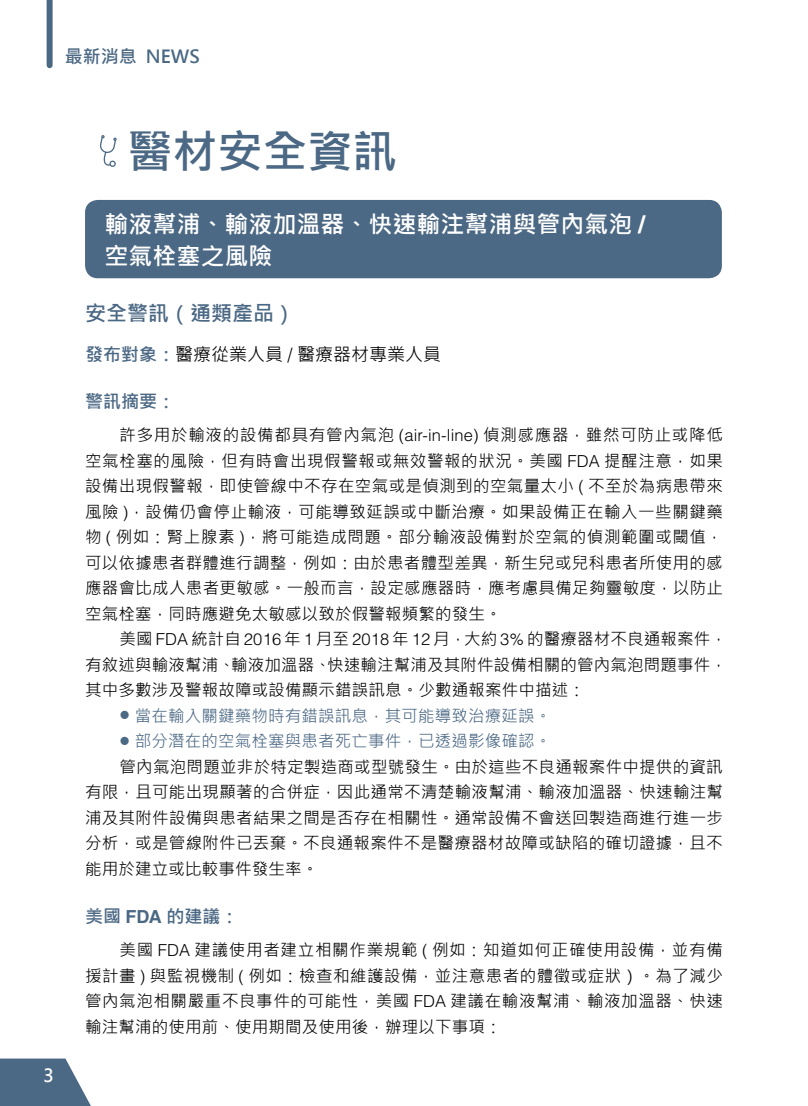
<style>
.page{position:relative;width:808px;height:1106px;background:#fff}
.page>*{position:absolute;margin:0;border:0;box-sizing:border-box;transform-origin:0 0}
.t1{font:700 45px "Microsoft Jheng Hei";color:#4b6884}
.t2{font:700 24px/32.5px "Microsoft Jheng Hei";color:#fff}
.t3{font:700 21px "Microsoft Jheng Hei";color:#4b6884}
.t4{font:700 18px "Microsoft Jheng Hei";color:#4b6884}
.t5{font:18px "Microsoft Jheng Hei";color:#000}
.t6{font:700 18px "Microsoft Jheng Hei";color:#fff}
.t7{font:16.5px/25.5px "Microsoft Jheng Hei";letter-spacing:.02em;color:#000;text-align:justify}
.t8{font:16.5px "Microsoft Jheng Hei";letter-spacing:.01em;color:#4b6884}
.s1{font-family:"Helvetica"}
.s2{font-weight:700;color:#4b6884}
.s3{font-family:"Helvetica";font-weight:300}
.s4{font-size:10.5px}
</style>
<div class="page">
<svg style="left:0;top:1058px;width:91px;height:48px;background:#667e96"></svg>
<div style="left:47px;top:0;width:6px;height:65px;background:#4b6884"></div>
<div style="left:85px;top:200px;width:637px;height:78px;background:#4b6884;border-radius:13px"></div>
<svg style="left:100px;top:135px;width:17px;height:32px"></svg>
<p class="t4" style="left:65px;top:45px;width:137px">最新消息 NEWS</p>
<p class="t6" style="left:43px;top:1063px;width:12px">3</p>
<h1 class="t1" style="left:128px;top:123px;width:271px">醫材安全資訊</h1>
<h2 class="t2" style="left:104px;top:207px;width:542px">輸液幫浦、輸液加溫器、快速輸注幫浦與管內氣泡 <span class="s1">/</span>空氣栓塞之風險</h2>
<p class="t3" style="left:85px;top:300px;width:211px">安全警訊（通類產品）</p>
<p class="t5" style="left:85px;top:343px;width:358px"><span class="s2">發布對象：</span>醫療從業人員 <span class="s3">/</span> 醫療器材專業人員</p>
<p class="t4" style="left:85px;top:390px;width:91px">警訊摘要：</p>
<p class="t7" style="left:85px;top:422px;width:640px;text-indent:35px">許多用於輸液的設備都具有管內氣泡 <span class="s3">(air-in-line)</span> 偵測感應器，雖然可防止或降低空氣栓塞的風險，但有時會出現假警報或無效警報的狀況。美國 <span class="s3">FDA</span> 提醒注意，如果設備出現假警報，即使管線中不存在空氣或是偵測到的空氣量太小 <span class="s3">(</span> 不至於為病患帶來風險 <span class="s3">)</span>，設備仍會停止輸液，可能導致延誤或中斷治療。如果設備正在輸入一些關鍵藥物 <span class="s3">(</span> 例如：腎上腺素 <span class="s3">)</span>，將可能造成問題。部分輸液設備對於空氣的偵測範圍或閾值，可以依據患者群體進行調整，例如：由於患者體型差異，新生兒或兒科患者所使用的感應器會比成人患者更敏感。一般而言，設定感應器時，應考慮具備足夠靈敏度，以防止空氣栓塞，同時應避免太敏感以致於假警報頻繁的發生。</p>
<p class="t7" style="left:85px;top:626px;width:643px;text-indent:34px">美國 <span class="s3">FDA</span> 統計自 <span class="s3">2016</span> 年 <span class="s3">1</span> 月至 <span class="s3">2018</span> 年 <span class="s3">12</span> 月，大約 <span class="s3">3%</span> 的醫療器材不良通報案件，有敘述與輸液幫浦、輸液加溫器、快速輸注幫浦及其附件設備相關的管內氣泡問題事件，其中多數涉及警報故障或設備顯示錯誤訊息。少數通報案件中描述：</p>
<p class="t8" style="left:120px;top:705px;width:433px"><span class="s4">●</span> 當在輸入關鍵藥物時有錯誤訊息，其可能導致治療延誤。</p>
<p class="t8" style="left:120px;top:731px;width:433px"><span class="s4">●</span> 部分潛在的空氣栓塞與患者死亡事件，已透過影像確認。</p>
<p class="t7" style="left:120px;top:754px;width:605px">管內氣泡問題並非於特定製造商或型號發生。由於這些不良通報案件中提供的資訊</p>
<p class="t7" style="left:85px;top:779px;width:640px">有限，且可能出現顯著的合併症，因此通常不清楚輸液幫浦、輸液加溫器、快速輸注幫</p>
<p class="t7" style="left:85px;top:805px;width:639px">浦及其附件設備與患者結果之間是否存在相關性。通常設備不會送回製造商進行進一步</p>
<p class="t7" style="left:85px;top:830px;width:639px">分析，或是管線附件已丟棄。不良通報案件不是醫療器材故障或缺陷的確切證據，且不</p>
<p class="t7" style="left:85px;top:856px;width:235px">能用於建立或比較事件發生率。</p>
<p class="t4" style="left:85px;top:905px;width:155px">美國 <span class="s1">FDA</span> 的建議：</p>
<p class="t7" style="left:85px;top:937px;width:639px;text-indent:35px">美國 <span class="s3">FDA</span> 建議使用者建立相關作業規範 <span class="s3">(</span> 例如：知道如何正確使用設備，並有備援計畫 <span class="s3">)</span> 與監視機制 <span class="s3">(</span> 例如：檢查和維護設備，並注意患者的體徵或症狀）。為了減少管內氣泡相關嚴重不良事件的可能性，美國 <span class="s3">FDA</span> 建議在輸液幫浦、輸液加溫器、快速輸注幫浦的使用前、使用期間及使用後，辦理以下事項：</p>
</div>
